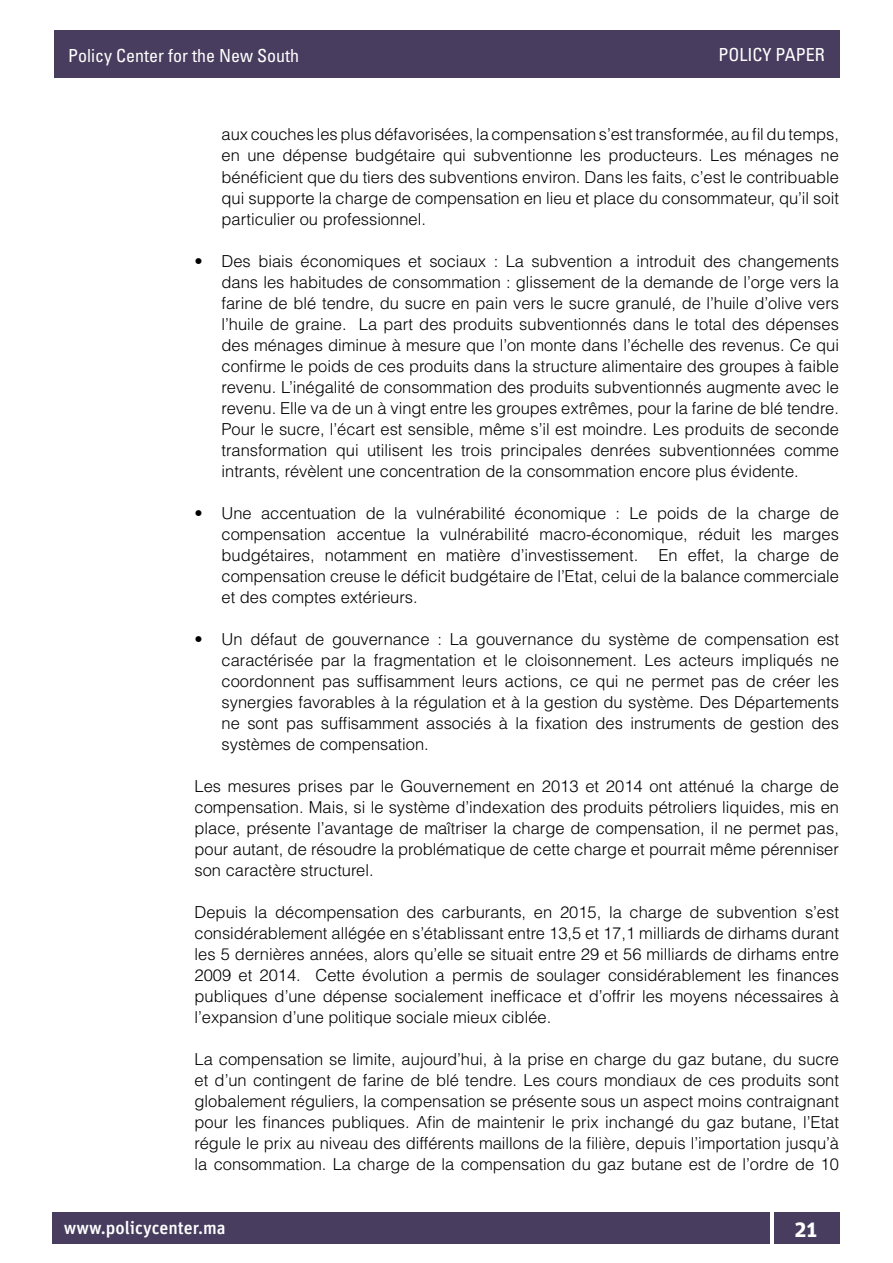
<style>
.page{position:relative;width:893px;height:1263px;background:#fff}
.page>*{position:absolute;margin:0;border:0;box-sizing:border-box;transform-origin:0 0}
.t1{font:700 22.5px "Unit Pro";color:#fff}
.t2{font:condensed 18px "Univers LT Std";color:#fff}
.t3{font:500 18px "Unit Pro";color:#fff}
.t4{font:300 16.5px/21px "Helvetica LT Std";color:#000;text-align:justify}
</style>
<div class="page">
<div style="left:52px;top:1212px;width:718px;height:31px;background:#483d5f"></div>
<div style="left:774px;top:1212px;width:65px;height:31px;background:#483d5f"></div>
<div style="left:54px;top:30px;width:785px;height:48px;background:#483d5f"></div>
<p class="t2" style="left:68px;top:44px;width:232px">Policy Center for the New South</p>
<p class="t2" style="left:719px;top:43px;width:108px">POLICY PAPER</p>
<p class="t4" style="left:222px;top:124px;width:619px">aux couches les plus défavorisées, la compensation s’est transformée, au fil du temps, en une dépense budgétaire qui subventionne les producteurs. Les ménages ne bénéficient que du tiers des subventions environ. Dans les faits, c’est le contribuable qui supporte la charge de compensation en lieu et place du consommateur, qu’il soit particulier ou professionnel.</p>
<p class="t4" style="left:222px;top:250px;width:619px;text-indent:-27px">• Des biais économiques et sociaux : La subvention a introduit des changements dans les habitudes de consommation : glissement de la demande de l’orge vers la farine de blé tendre, du sucre en pain vers le sucre granulé, de l’huile d’olive vers l’huile de graine. La part des produits subventionnés dans le total des dépenses des ménages diminue à mesure que l’on monte dans l’échelle des revenus. Ce qui confirme le poids de ces produits dans la structure alimentaire des groupes à faible revenu. L’inégalité de consommation des produits subventionnés augmente avec le revenu. Elle va de un à vingt entre les groupes extrêmes, pour la farine de blé tendre.<br>Pour le sucre, l’écart est sensible, même s’il est moindre. Les produits de seconde transformation qui utilisent les trois principales denrées subventionnées comme intrants, révèlent une concentration de la consommation encore plus évidente.</p>
<p class="t4" style="left:222px;top:502px;width:619px;text-indent:-27px">• Une accentuation de la vulnérabilité économique : Le poids de la charge de compensation accentue la vulnérabilité macro-économique, réduit les marges budgétaires, notamment en matière d’investissement. En effet, la charge de compensation creuse le déficit budgétaire de l’Etat, celui de la balance commerciale et des comptes extérieurs.</p>
<p class="t4" style="left:222px;top:628px;width:619px;text-indent:-27px">• Un défaut de gouvernance : La gouvernance du système de compensation est caractérisée par la fragmentation et le cloisonnement. Les acteurs impliqués ne coordonnent pas suffisamment leurs actions, ce qui ne permet pas de créer les synergies favorables à la régulation et à la gestion du système. Des Départements ne sont pas suffisamment associés à la fixation des instruments de gestion des systèmes de compensation.</p>
<p class="t4" style="left:195px;top:775px;width:646px">Les mesures prises par le Gouvernement en 2013 et 2014 ont atténué la charge de compensation. Mais, si le système d’indexation des produits pétroliers liquides, mis en place, présente l’avantage de maîtriser la charge de compensation, il ne permet pas, pour autant, de résoudre la problématique de cette charge et pourrait même pérenniser son caractère structurel.</p>
<p class="t4" style="left:195px;top:901px;width:646px">Depuis la décompensation des carburants, en 2015, la charge de subvention s’est considérablement allégée en s’établissant entre 13,5 et 17,1 milliards de dirhams durant les 5 dernières années, alors qu’elle se situait entre 29 et 56 milliards de dirhams entre 2009 et 2014. Cette évolution a permis de soulager considérablement les finances publiques d’une dépense socialement inefficace et d’offrir les moyens nécessaires à l’expansion d’une politique sociale mieux ciblée.</p>
<p class="t4" style="left:195px;top:1048px;width:646px">La compensation se limite, aujourd’hui, à la prise en charge du gaz butane, du sucre et d’un contingent de farine de blé tendre. Les cours mondiaux de ces produits sont globalement réguliers, la compensation se présente sous un aspect moins contraignant pour les finances publiques. Afin de maintenir le prix inchangé du gaz butane, l’Etat régule le prix au niveau des différents maillons de la filière, depuis l’importation jusqu’à la consommation. La charge de la compensation du gaz butane est de l’ordre de 10</p>
<p class="t3" style="left:64px;top:1216px;width:164px">www.policycenter.ma</p>
<h1 class="t1" style="left:795px;top:1214px;width:24px">21</h1>
</div>
